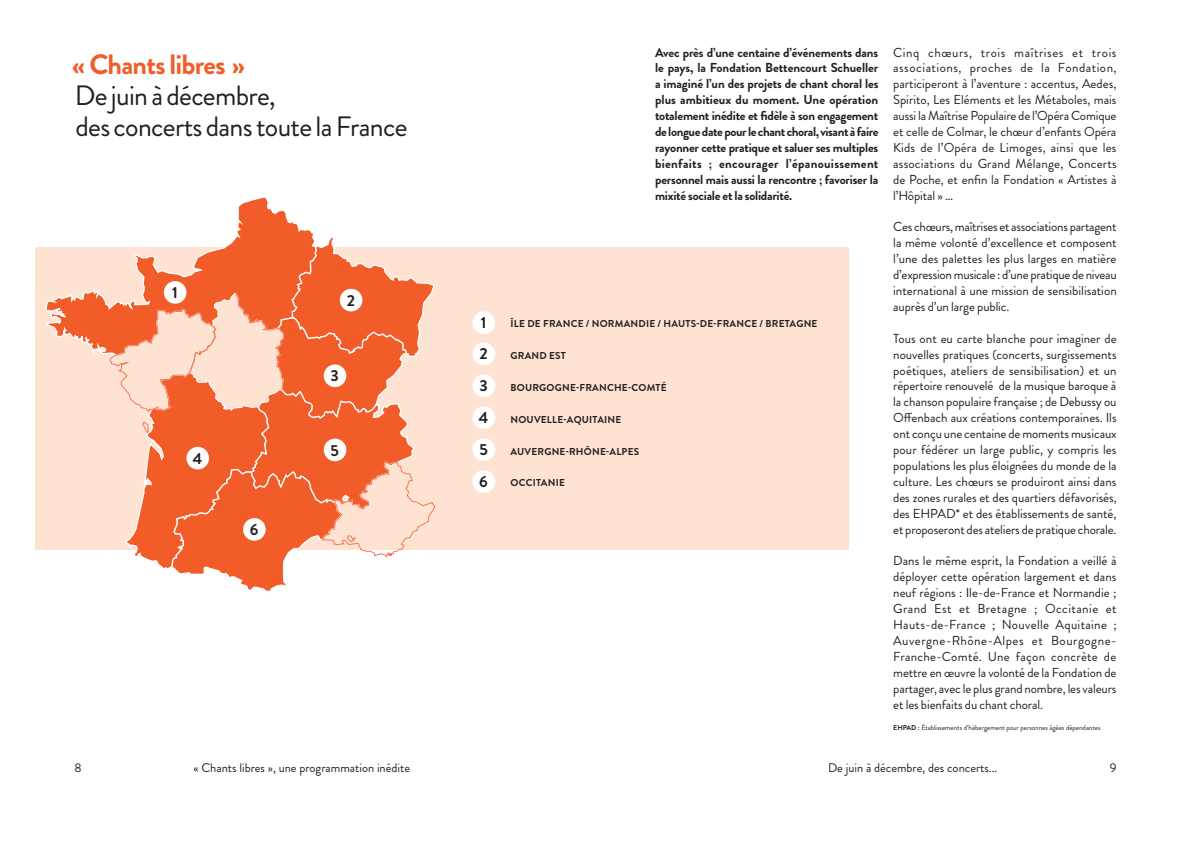
<style>
.page{position:relative;width:1191px;height:842px;background:#fff}
.page>*{position:absolute;margin:0;border:0;box-sizing:border-box;transform-origin:0 0}
.t1{font:28px/31px "Brandon Grotesque";letter-spacing:-.025em;color:#231f20}
.t2{font:700 28px "Brandon Grotesque";letter-spacing:-.025em;color:#f15c28}
.t3{font:700 15.9px/31.7px "Brandon Grotesque";color:#231f20}
.t4{font:13px/15.9px "Brandon Grotesque";letter-spacing:-.01em;color:#231f20;text-align:justify}
.t5{font:700 13px/15.9px "Brandon Grotesque";letter-spacing:-.02em;color:#231f20;text-align:justify}
.t6{font:12.5px "Brandon Grotesque";color:#231f20}
.t7{font:700 10px "Brandon Grotesque";letter-spacing:.02em;color:#231f20}
.t8{font:7px "Brandon Grotesque";color:#231f20}
.s1{font-weight:700}
</style>
<div class="page">
<div style="left:35px;top:248px;width:814px;height:302px;background:#fee3d3"></div>
<div style="left:472px;top:311px;width:23px;height:23px;background:#fff;border-radius:50%"></div>
<div style="left:472px;top:343px;width:23px;height:22px;background:#fff;border-radius:50%"></div>
<div style="left:472px;top:374px;width:23px;height:23px;background:#fff;border-radius:50%"></div>
<div style="left:472px;top:406px;width:23px;height:23px;background:#fff;border-radius:50%"></div>
<div style="left:472px;top:438px;width:23px;height:23px;background:#fff;border-radius:50%"></div>
<div style="left:472px;top:470px;width:23px;height:23px;background:#fff;border-radius:50%"></div>
<svg style="left:45px;top:197px;width:391px;height:394px"></svg>
<h1 class="t2" style="left:72px;top:44px;width:174px">« Chants libres »</h1>
<h1 class="t1" style="left:75px;top:80px;width:334px">De juin à décembre,<br>des concerts dans toute la France</h1>
<p class="t3" style="left:172px;top:277px;width:7px">1</p>
<p class="t3" style="left:193px;top:443px;width:11px">4</p>
<p class="t3" style="left:250px;top:514px;width:10px">6</p>
<p class="t3" style="left:347px;top:285px;width:10px">2</p>
<p class="t3" style="left:330px;top:360px;width:10px">3</p>
<p class="t3" style="left:330px;top:434px;width:10px">5</p>
<p class="t3" style="left:479px;top:307px;width:11px">1<br>2<br>3<br>4<br>5<br>6</p>
<p class="t5" style="left:655px;top:44px;width:225px">Avec près d’une centaine d’événements dans le pays, la Fondation Bettencourt Schueller a imaginé l’un des projets de chant choral les plus ambitieux du moment. Une opération totalement inédite et fidèle à son engagement de longue date pour le chant choral, visant à faire rayonner cette pratique et saluer ses multiples bienfaits ; encourager l’épanouissement personnel mais aussi la rencontre ; favoriser la mixité sociale et la solidarité.</p>
<p class="t4" style="left:893px;top:44px;width:225px">Cinq chœurs, trois maîtrises et trois associations, proches de la Fondation, participeront à l’aventure : accentus, Aedes, Spirito, Les Eléments et les Métaboles, mais aussi la Maîtrise Populaire de l’Opéra Comique et celle de Colmar, le chœur d’enfants Opéra Kids de l’Opéra de Limoges, ainsi que les associations du Grand Mélange, Concerts de Poche, et enfin la Fondation « Artistes à l’Hôpital » …</p>
<p class="t4" style="left:893px;top:219px;width:225px">Ces chœurs, maîtrises et associations partagent la même volonté d’excellence et composent l’une des palettes les plus larges en matière d’expression musicale : d’une pratique de niveau international à une mission de sensibilisation auprès d’un large public.</p>
<p class="t4" style="left:893px;top:331px;width:225px">Tous ont eu carte blanche pour imaginer de nouvelles pratiques (concerts, surgissements poétiques, ateliers de sensibilisation) et un répertoire renouvelé de la musique baroque à la chanson populaire française ; de Debussy ou Offenbach aux créations contemporaines. Ils ont conçu une centaine de moments musicaux pour fédérer un large public, y compris les populations les plus éloignées du monde de la culture. Les chœurs se produiront ainsi dans des zones rurales et des quartiers défavorisés, des EHPAD* et des établissements de santé, et proposeront des ateliers de pratique chorale.</p>
<p class="t4" style="left:893px;top:553px;width:225px">Dans le même esprit, la Fondation a veillé à déployer cette opération largement et dans neuf régions : Ile-de-France et Normandie ; Grand Est et Bretagne ; Occitanie et Hauts-de-France ; Nouvelle Aquitaine ; Auvergne-Rhône-Alpes et Bourgogne-Franche-Comté. Une façon concrète de mettre en œuvre la volonté de la Fondation de partager, avec le plus grand nombre, les valeurs et les bienfaits du chant choral.</p>
<p class="t7" style="left:510px;top:317px;width:308px">ÎLE DE FRANCE / NORMANDIE / HAUTS-DE-FRANCE / BRETAGNE</p>
<p class="t7" style="left:510px;top:349px;width:16px">Grand</p>
<p class="t7" style="left:549px;top:349px;width:13px">Est</p>
<p class="t7" style="left:510px;top:380px;width:15px">Bourgogne</p>
<p class="t7" style="left:576px;top:380px;width:18px">-Franche</p>
<p class="t7" style="left:628px;top:380px;width:19px">-Comt</p>
<p class="t7" style="left:661px;top:380px;width:7px">é</p>
<p class="t7" style="left:510px;top:412px;width:37px">Nouvelle</p>
<p class="t7" style="left:563px;top:412px;width:26px">-Aquitaine</p>
<p class="t7" style="left:510px;top:444px;width:29px">Auvergne</p>
<p class="t7" style="left:565px;top:444px;width:69px">-Rhône-Alpes</p>
<p class="t7" style="left:510px;top:476px;width:15px">Occitanie</p>
<p class="t8" style="left:893px;top:722px;width:209px"><span class="s1">EHPAD :</span> Établissements d’hébergement pour personnes âgées dépendantes</p>
<p class="t6" style="left:74px;top:759px;width:9px">8</p>
<p class="t6" style="left:193px;top:759px;width:218px">« Chants libres », une programmation inédite</p>
<p class="t6" style="left:828px;top:759px;width:171px">De juin à décembre, des concerts...</p>
<p class="t6" style="left:1109px;top:759px;width:8px">9</p>
</div>
